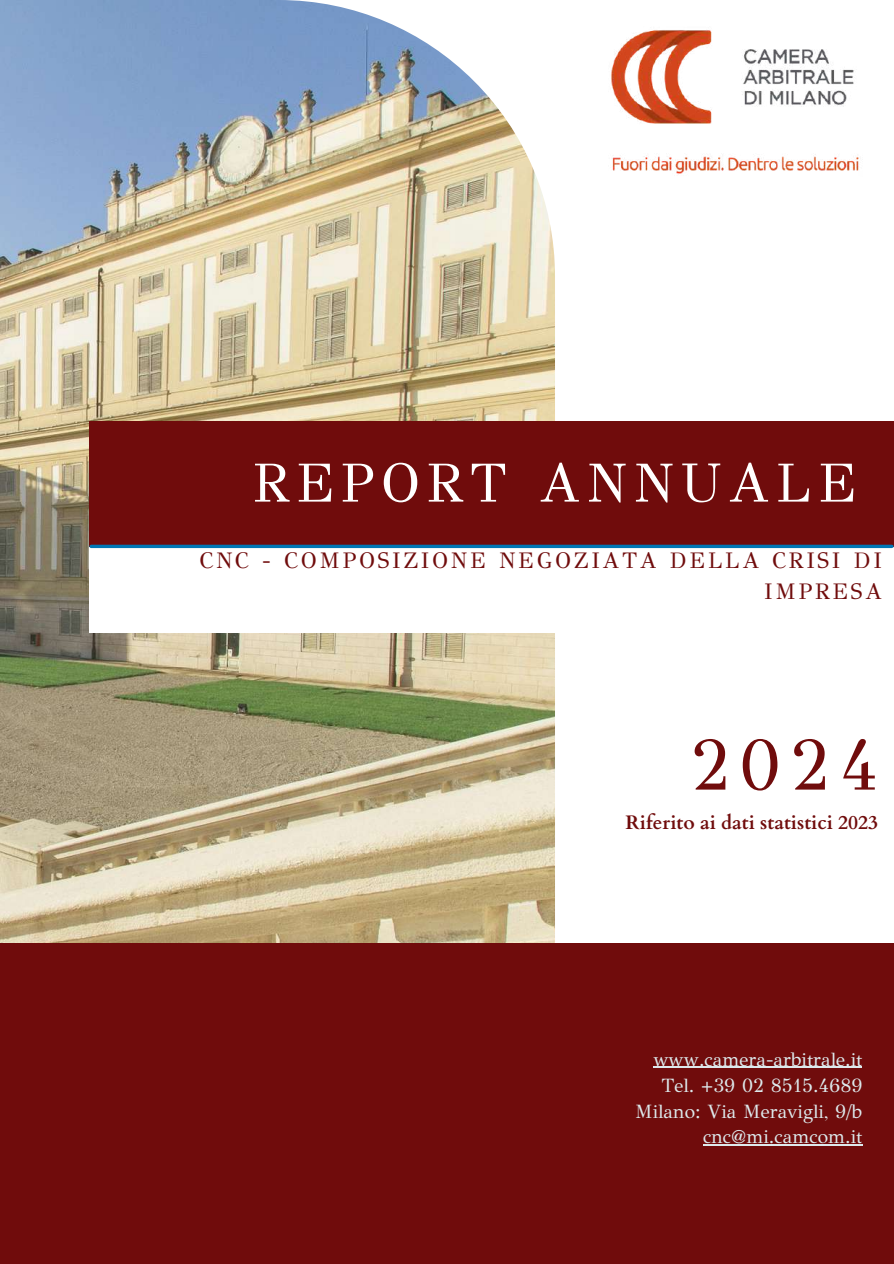
<style>
.page{position:relative;width:894px;height:1264px;background:#fff}
.page>*{position:absolute;margin:0;border:0;box-sizing:border-box;transform-origin:0 0}
.t1{font:72px "GFS Didot";color:#700c0c}
.t2{font:54.9px "GFS Didot";letter-spacing:.12em;color:#fff}
.t3{font:22.5px/30.3px "GFS Didot";letter-spacing:.12em;color:#700c0c;text-align:right}
.t4{font:700 19.5px "Cardo";color:#700c0c}
.t5{font:19.2px/26px "GFS Didot";color:#dde9ec;text-align:right}
</style>
<div class="page">
<img style="left:0;top:0;width:555px;height:943px">
<div style="left:0;top:943px;width:893px;height:320px;background:#700c0c"></div>
<div style="left:89px;top:507px;width:804px;height:125px;background:#fff"></div>
<div style="left:89px;top:422px;width:804px;height:125px;background:#700c0c"></div>
<svg style="left:91px;top:544px;width:800px;height:4px;background:#136497"></svg>
<img style="left:611px;top:30px;width:248px;height:145px">
<hr style="left:653px;top:1066px;width:209px;height:1px;background:#dde9ec">
<hr style="left:703px;top:1144px;width:159px;height:1px;background:#dde9ec">
<h2 class="t2" style="left:253px;top:449px;width:604px">REPORT ANNUALE</h2>
<p class="t3" style="left:200px;top:545px;width:683px">CNC - COMPOSIZIONE NEGOZIATA DELLA CRISI DI<br>IMPRESA</p>
<h1 class="t1" style="left:689px;top:721px;width:190px">2024</h1>
<p class="t4" style="left:625px;top:809px;width:254px">Riferito ai dati statistici 2023</p>
<p class="t5" style="left:635px;top:1046px;width:229px">www.camera-arbitrale.it<br>Tel. +39 02 8515.4689<br>Milano: Via Meravigli, 9/b cnc@mi.camcom.it</p>
</div>
